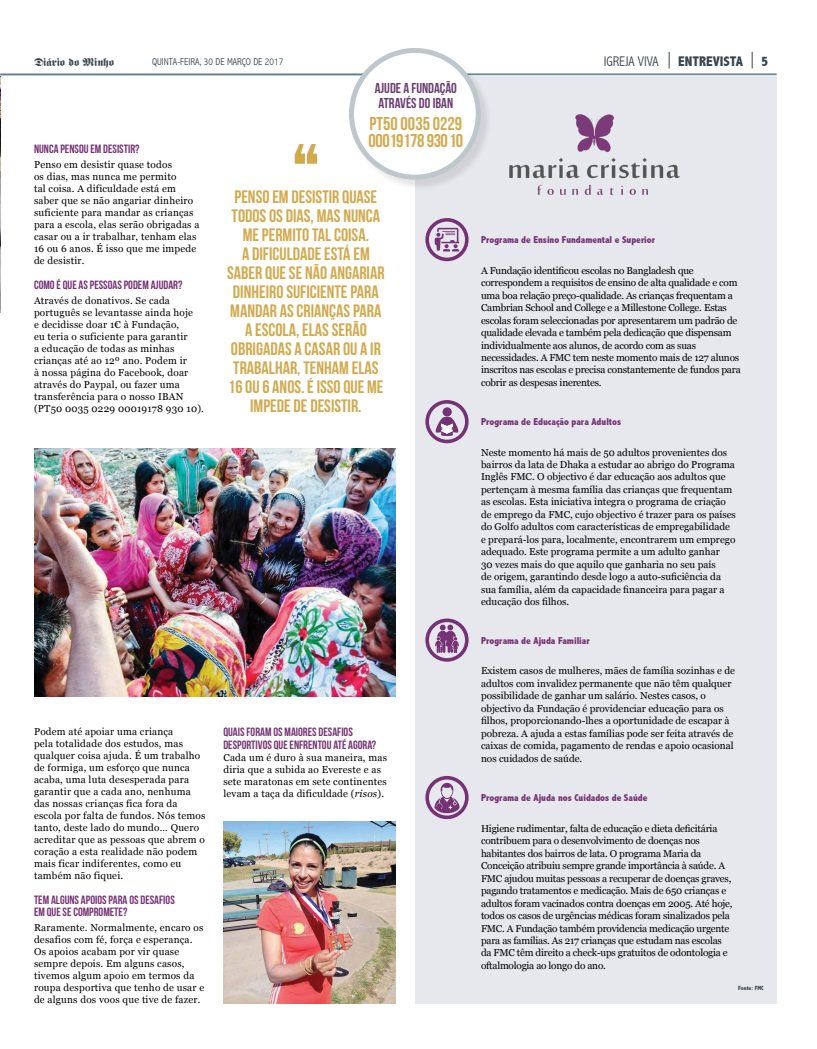
<style>
.page{position:relative;width:817px;height:1049px;background:#fff}
.page>*{position:absolute;margin:0;border:0;box-sizing:border-box;transform-origin:0 0}
.t1{font:18.5px/17.5px "Bebas Neue";letter-spacing:-.02em;color:#d2aa4e}
.t2{font:18px/19px "Bebas Neue";color:#d2aa4e;text-align:center}
.t3{font:14.3px/15.2px "Bebas Neue";color:#6a3d72}
.t4{font:800 condensed 14px "Abadi";color:#3b474f}
.t5{font:300 condensed 14px "Abadi";color:#3b474f}
.t6{font:12px/12.5px "Bebas Neue";color:#753274}
.t7{font:11px "Fette Fraktur";color:#3b474f}
.t8{font:10px/12px "Georgia";letter-spacing:.02em;color:#000}
.t9{font:10px/12.5px "Georgia";letter-spacing:-.02em;color:#000}
.t10{font:10px/12.5px "Georgia";color:#000}
.t11{font:800 condensed 10px "Abadi";color:#753274}
.t12{font:300 condensed 10px "Abadi";color:#3b474f}
.t13{font:800 condensed 6px "Abadi";color:#3b474f}
.s1{font-style:italic}
</style>
<div class="page">
<hr style="left:0;top:73px;width:776px;height:2px;background:#668290">
<svg style="left:751px;top:52px;width:1px;height:16px"></svg>
<div style="left:415px;top:75px;width:361px;height:928px;background:#e7e8ed"></div>
<img style="left:0;top:75px;width:1px;height:237px">
<svg style="left:294px;top:144px;width:23px;height:20px"></svg>
<img style="left:34px;top:449px;width:361px;height:247px">
<img style="left:223px;top:821px;width:172px;height:182px">
<img style="left:495px;top:53px;width:198px;height:142px">
<div style="left:425px;top:218px;width:43px;height:43px;border:4px solid #753274;border-radius:50%"></div>
<div style="left:425px;top:400px;width:43px;height:43px;border:4px solid #753274;border-radius:50%"></div>
<div style="left:425px;top:776px;width:43px;height:43px;border:4px solid #753274;border-radius:50%"></div>
<svg style="left:434px;top:228px;width:25px;height:23px"></svg>
<div style="left:442px;top:407px;width:9px;height:9px;background:#753274;border-radius:50%"></div>
<svg style="left:435px;top:417px;width:23px;height:19px"></svg>
<div style="left:425px;top:618px;width:43px;height:44px;border:4px solid #753274;border-radius:50%"></div>
<svg style="left:435px;top:625px;width:24px;height:28px"></svg>
<svg style="left:434px;top:783px;width:25px;height:30px"></svg>
<div style="left:350px;top:49px;width:142px;height:142px;background:#000;opacity:.1"></div>
<div style="left:351px;top:50px;width:127px;height:127px;background:#fff;border-radius:50%"></div>
<div style="left:349px;top:48px;width:131px;height:132px;border:5px solid #bec7cc;border-radius:50%"></div>
<p class="t7" style="left:34px;top:56px;width:81px">Diário do Minho</p>
<p class="t12" style="left:152px;top:56px;width:133px">QUINTA-FEIRA, 30 DE MARÇO DE 2017</p>
<h3 class="t5" style="left:603px;top:53px;width:56px">IGREJA VIVA</h3>
<h3 class="t4" style="left:678px;top:53px;width:66px">ENTREVISTA</h3>
<h3 class="t4" style="left:761px;top:53px;width:9px">5</h3>
<p class="t6" style="left:34px;top:142px;width:107px">NUNCA PENSOU EM DESISTIR?</p>
<p class="t8" style="left:34px;top:158px;width:167px">Penso em desistir quase todos<br>os dias, mas nunca me permito<br>tal coisa. A dificuldade está em saber que se não angariar dinheiro suficiente para mandar as crianças para a escola, elas serão obrigadas a casar ou a ir trabalhar, tenham elas<br>16 ou 6 anos. É isso que me impede de desistir.</p>
<p class="t6" style="left:34px;top:278px;width:150px">COMO É QUE AS PESSOAS PODEM AJUDAR?</p>
<p class="t8" style="left:34px;top:294px;width:171px">Através de donativos. Se cada português se levantasse ainda hoje<br>e decidisse doar 1€ à Fundação,<br>eu teria o suficiente para garantir<br>a educação de todas as minhas crianças até ao 12º ano. Podem ir<br>à nossa página do Facebook, doar através do Paypal, ou fazer uma transferência para o nosso IBAN (PT50 0035 0229 00019178 930 10).</p>
<p class="t8" style="left:34px;top:725px;width:173px">Podem até apoiar uma criança<br>pela totalidade dos estudos, mas qualquer coisa ajuda. É um trabalho de formiga, um esforço que nunca acaba, uma luta desesperada para garantir que a cada ano, nenhuma das nossas crianças fica fora da escola por falta de fundos. Nós temos tanto, deste lado do mundo… Quero acreditar que as pessoas que abrem o coração a esta realidade não podem mais ficar indiferentes, como eu também não fiquei.</p>
<p class="t6" style="left:34px;top:893px;width:142px">TEM ALGUNS APOIOS PARA OS DESAFIOS<br>EM QUE SE COMPROMETE?</p>
<p class="t8" style="left:34px;top:921px;width:172px">Raramente. Normalmente, encaro os desafios com fé, força e esperança.<br>Os apoios acabam por vir quase sempre depois. Em alguns casos, tivemos algum apoio em termos da roupa desportiva que tenho de usar e de alguns dos voos que tive de fazer.</p>
<h3 class="t3" style="left:375px;top:80px;width:84px">AJUDE A FUNDAÇÃO<br>ATRAVÉS DO IBAN</h3>
<h1 class="t1" style="left:368px;top:114px;width:96px">PT50 0035 0229<br>00019178 930 10</h1>
<p class="t2" style="left:227px;top:187px;width:159px">PENSO EM DESISTIR QUASE<br>TODOS OS DIAS, MAS NUNCA<br>ME PERMITO TAL COISA.<br>A DIFICULDADE ESTÁ EM<br>SABER QUE SE NÃO ANGARIAR<br>DINHEIRO SUFICIENTE PARA<br>MANDAR AS CRIANÇAS PARA<br>A ESCOLA, ELAS SERÃO<br>OBRIGADAS A CASAR OU A IR<br>TRABALHAR, TENHAM ELAS<br>16 OU 6 ANOS. É ISSO QUE ME<br>IMPEDE DE DESISTIR.</p>
<p class="t6" style="left:223px;top:725px;width:154px">QUAIS FORAM OS MAIORES DESAFIOS<br>DESPORTIVOS QUE ENFRENTOU ATÉ AGORA?</p>
<p class="t8" style="left:223px;top:751px;width:165px">Cada um é duro à sua maneira, mas diria que a subida ao Evereste e as sete maratonas em sete continentes levam a taça da dificuldade (<span class="s1">risos</span>).</p>
<p class="t11" style="left:481px;top:234px;width:175px">Programa de Ensino Fundamental e Superior</p>
<p class="t9" style="left:481px;top:264px;width:261px">A Fundação identificou escolas no Bangladesh que correspondem a requisitos de ensino de alta qualidade e com uma boa relação preço-qualidade. As crianças frequentam a Cambrian School and College e a Millestone College. Estas escolas foram seleccionadas por apresentarem um padrão de qualidade elevada e também pela dedicação que dispensam individualmente aos alunos, de acordo com as suas necessidades. A FMC tem neste momento mais de 127 alunos inscritos nas escolas e precisa constantemente de fundos para cobrir as despesas inerentes.</p>
<p class="t11" style="left:481px;top:416px;width:142px">Programa de Educação para Adultos</p>
<p class="t10" style="left:481px;top:445px;width:256px">Neste momento há mais de 50 adultos provenientes dos bairros da lata de Dhaka a estudar ao abrigo do Programa Inglês FMC. O objectivo é dar educação aos adultos que pertençam à mesma família das crianças que frequentam as escolas. Esta iniciativa integra o programa de criação de emprego da FMC, cujo objectivo é trazer para os países do Golfo adultos com características de empregabilidade e prepará-los para, localmente, encontrarem um emprego adequado. Este programa permite a um adulto ganhar<br>30 vezes mais do que aquilo que ganharia no seu país<br>de origem, garantindo desde logo a auto-suficiência da sua família, além da capacidade financeira para pagar a educação dos filhos.</p>
<p class="t11" style="left:481px;top:635px;width:110px">Programa de Ajuda Familiar</p>
<p class="t10" style="left:481px;top:664px;width:255px">Existem casos de mulheres, mães de família sozinhas e de adultos com invalidez permanente que não têm qualquer possibilidade de ganhar um salário. Nestes casos, o objectivo da Fundação é providenciar educação para os filhos, proporcionando-lhes a oportunidade de escapar à pobreza. A ajuda a estas famílias pode ser feita através de caixas de comida, pagamento de rendas e apoio ocasional nos cuidados de saúde.</p>
<p class="t11" style="left:481px;top:792px;width:168px">Programa de Ajuda nos Cuidados de Saúde</p>
<p class="t9" style="left:481px;top:822px;width:253px">Higiene rudimentar, falta de educação e dieta deficitária contribuem para o desenvolvimento de doenças nos habitantes dos bairros de lata. O programa Maria da Conceição atribuiu sempre grande importância à saúde. A FMC ajudou muitas pessoas a recuperar de doenças graves, pagando tratamentos e medicação. Mais de 650 crianças e adultos foram vacinados contra doenças em 2005. Até hoje, todos os casos de urgências médicas foram sinalizados pela FMC. A Fundação também providencia medicação urgente para as famílias. As 217 crianças que estudam nas escolas da FMC têm direito a check-ups gratuitos de odontologia e oftalmologia ao longo do ano.</p>
<p class="t13" style="left:738px;top:985px;width:27px">Fonte: FMC</p>
</div>
